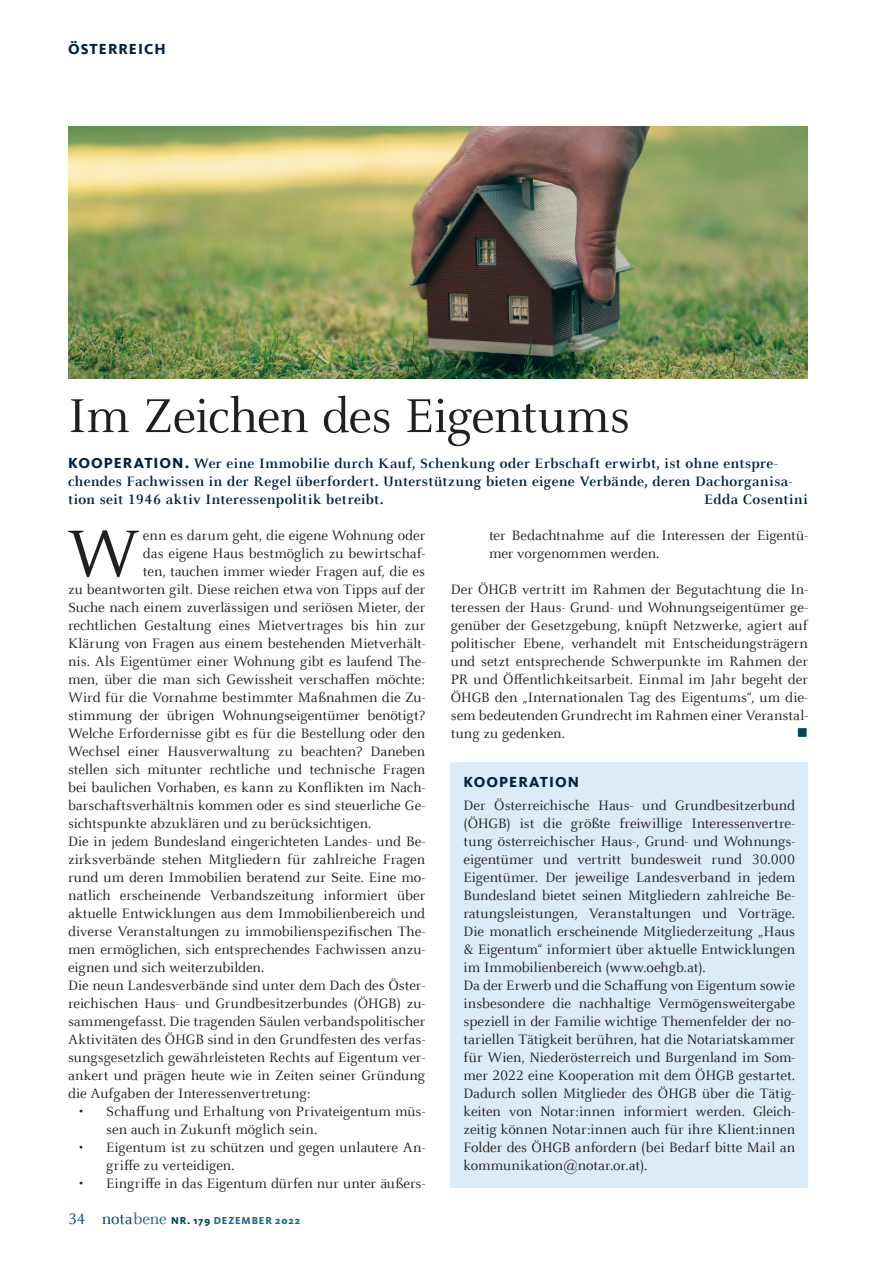
<style>
.page{position:relative;width:893px;height:1263px;background:#fff}
.page>*{position:absolute;margin:0;border:0;box-sizing:border-box;transform-origin:0 0}
.t1{font:72.75px "Celeste Offc";color:#231f20}
.t2{font:52.5px "Celeste Offc";letter-spacing:-.02em;color:#231f20}
.t3{font:15px/18px "Celeste Offc";letter-spacing:-.005em;color:#231f20}
.t4{font:700 15px/18px "Celeste Offc";letter-spacing:.025em;color:#002146}
.t5{font:800 15px "Kievit Offc";letter-spacing:.065em;color:#002146}
.t6{font:15px "Wingdings";color:#00445d}
.t7{font:800 10.35px "Kievit Offc";letter-spacing:.085em;color:#1e6a82}
.s1{font-family:"Kievit Offc";font-weight:800}
.s2{font-family:"Celeste Offc";font-weight:400;font-size:16.5px;color:#00445d}
.s3{font-family:"Celeste Offc";font-weight:400;font-size:16.95px;color:#00445d}
.s4{font-family:"Celeste Offc";font-weight:400;font-size:16.95px}
.s5{color:#00445d}
.s6{font-family:"Kievit Sc Offc";color:#00445d}
.s7{font-family:"Kievit Sc Offc"}
</style>
<div class="page">
<img style="left:68px;top:126px;width:740px;height:252px">
<div style="left:451px;top:763px;width:357px;height:425px;background:#dbebf8"></div>
<p class="t5" style="left:68px;top:40px;width:99px">ÖSTERREICH</p>
<h2 class="t2" style="left:68px;top:388px;width:564px">Im Zeichen des Eigentums</h2>
<p class="t4" style="left:68px;top:455px;width:726px"><span class="s1">KOOPERATION.</span> Wer eine Immobilie durch Kauf, Schenkung oder Erbschaft erwirbt, ist ohne entspre&shy;chendes Fachwissen in der Regel überfordert. Unterstützung bieten eigene Verbände, deren Dachorganisa&shy;tion seit 1946 aktiv Interessenpolitik betreibt.</p>
<p class="t4" style="left:704px;top:491px;width:105px">Edda Cosentini</p>
<h1 class="t1" style="left:67px;top:515px;width:74px">W</h1>
<p class="t3" style="left:143px;top:527px;width:284px">enn es darum geht, die eigene Wohnung oder</p>
<p class="t3" style="left:143px;top:545px;width:284px">das eigene Haus bestmöglich zu bewirtschaf-</p>
<p class="t3" style="left:143px;top:563px;width:284px">ten, tauchen immer wieder Fragen auf, die es</p>
<p class="t3" style="left:68px;top:581px;width:359px">zu beantworten gilt. Diese reichen etwa von Tipps auf der</p>
<p class="t3" style="left:68px;top:599px;width:359px">Suche nach einem zuverlässigen und seriösen Mieter, der</p>
<p class="t3" style="left:68px;top:617px;width:359px">rechtlichen Gestaltung eines Mietvertrages bis hin zur</p>
<p class="t3" style="left:68px;top:635px;width:359px">Klärung von Fragen aus einem bestehenden Mietverhält-</p>
<p class="t3" style="left:68px;top:653px;width:359px">nis. Als Eigentümer einer Wohnung gibt es laufend The-</p>
<p class="t3" style="left:68px;top:671px;width:359px">men, über die man sich Gewissheit verschaffen möchte:</p>
<p class="t3" style="left:68px;top:689px;width:359px">Wird für die Vornahme bestimmter Maßnahmen die Zu-</p>
<p class="t3" style="left:68px;top:707px;width:359px">stimmung der übrigen Wohnungseigentümer benötigt?</p>
<p class="t3" style="left:68px;top:725px;width:359px">Welche Erfordernisse gibt es für die Bestellung oder den</p>
<p class="t3" style="left:68px;top:743px;width:359px">Wechsel einer Hausverwaltung zu beachten? Daneben</p>
<p class="t3" style="left:68px;top:761px;width:359px">stellen sich mitunter rechtliche und technische Fragen</p>
<p class="t3" style="left:68px;top:779px;width:359px">bei baulichen Vorhaben, es kann zu Konflikten im Nach-</p>
<p class="t3" style="left:68px;top:797px;width:359px">barschaftsverhältnis kommen oder es sind steuerliche Ge-</p>
<p class="t3" style="left:68px;top:815px;width:305px">sichtspunkte abzuklären und zu berücksichtigen.</p>
<p class="t3" style="left:68px;top:833px;width:359px">Die in jedem Bundesland eingerichteten Landes- und Be-</p>
<p class="t3" style="left:68px;top:851px;width:359px">zirksverbände stehen Mitgliedern für zahlreiche Fragen</p>
<p class="t3" style="left:68px;top:869px;width:359px">rund um deren Immobilien beratend zur Seite. Eine mo-</p>
<p class="t3" style="left:68px;top:887px;width:359px">natlich erscheinende Verbandszeitung informiert über</p>
<p class="t3" style="left:68px;top:905px;width:359px">aktuelle Entwicklungen aus dem Immobilienbereich und</p>
<p class="t3" style="left:68px;top:923px;width:359px">diverse Veranstaltungen zu immobilienspezifischen The-</p>
<p class="t3" style="left:68px;top:941px;width:359px">men ermöglichen, sich entsprechendes Fachwissen anzu-</p>
<p class="t3" style="left:68px;top:959px;width:198px">eignen und sich weiterzubilden.</p>
<p class="t3" style="left:68px;top:977px;width:359px">Die neun Landesverbände sind unter dem Dach des Öster-</p>
<p class="t3" style="left:68px;top:995px;width:359px">reichischen Haus- und Grundbesitzerbundes (ÖHGB) zu-</p>
<p class="t3" style="left:68px;top:1013px;width:359px">sammengefasst. Die tragenden Säulen verbandspolitischer</p>
<p class="t3" style="left:68px;top:1031px;width:359px">Aktivitäten des ÖHGB sind in den Grundfesten des verfas-</p>
<p class="t3" style="left:68px;top:1049px;width:359px">sungsgesetzlich gewährleisteten Rechts auf Eigentum ver-</p>
<p class="t3" style="left:68px;top:1067px;width:359px">ankert und prägen heute wie in Zeiten seiner Gründung</p>
<p class="t3" style="left:68px;top:1085px;width:244px">die Aufgaben der Interessenvertretung:</p>
<p class="t3" style="left:106px;top:1103px;width:320px;text-indent:-27px">• Schaffung und Erhaltung von Privateigentum müs&shy;sen auch in Zukunft möglich sein.</p>
<p class="t3" style="left:106px;top:1139px;width:320px;text-indent:-27px">• Eigentum ist zu schützen und gegen unlautere An&shy;griffe zu verteidigen.</p>
<p class="t3" style="left:79px;top:1175px;width:347px">• Eingriffe in das Eigentum dürfen nur unter äußers-</p>
<p class="t7" style="left:68px;top:1214px;width:234px"><span class="s2">34</span> <span class="s3">nota</span> <span class="s4">bene</span> <span class="s5">NR.</span> <span class="s6">179</span> DEZEMBER <span class="s7">2022</span></p>
<p class="t3" style="left:489px;top:527px;width:320px">ter Bedachtnahme auf die Interessen der Eigentü&shy;mer vorgenommen werden.</p>
<p class="t3" style="left:451px;top:581px;width:359px;text-align:justify">Der ÖHGB vertritt im Rahmen der Begutachtung die In&shy;teressen der Haus- Grund- und Wohnungseigentümer ge&shy;genüber der Gesetzgebung, knüpft Netzwerke, agiert auf politischer Ebene, verhandelt mit Entscheidungsträgern und setzt entsprechende Schwerpunkte im Rahmen der PR und Öffentlichkeitsarbeit. Einmal im Jahr begeht der ÖHGB den „Internationalen Tag des Eigentums“, um die&shy;sem bedeutenden Grundrecht im Rahmen einer Veranstal&shy;tung zu gedenken.</p>
<p class="t6" style="left:797px;top:725px;width:13px">■</p>
<p class="t5" style="left:463px;top:773px;width:117px">KOOPERATION</p>
<p class="t3" style="left:463px;top:797px;width:333px">Der Österreichische Haus- und Grundbesitzerbund (ÖHGB) ist die größte freiwillige Interessenvertre&shy;tung österreichischer Haus-, Grund- und Wohnungs&shy;eigentümer und vertritt bundesweit rund 30.000<br>Eigentümer. Der jeweilige Landesverband in jedem Bundesland bietet seinen Mitgliedern zahlreiche Be&shy;ratungsleistungen, Veranstaltungen und Vorträge.<br>Die monatlich erscheinende Mitgliederzeitung „Haus &amp; Eigentum“ informiert über aktuelle Entwicklungen im Immobilienbereich (www.oehgb.at).<br>Da der Erwerb und die Schaffung von Eigentum sowie insbesondere die nachhaltige Vermögensweitergabe speziell in der Familie wichtige Themenfelder der no&shy;tariellen Tätigkeit berühren, hat die Notariatskammer für Wien, Niederösterreich und Burgenland im Som&shy;mer 2022 eine Kooperation mit dem ÖHGB gestartet.<br>Dadurch sollen Mitglieder des ÖHGB über die Tätig&shy;keiten von Notar:innen informiert werden. Gleich&shy;zeitig können Notar:innen auch für ihre Klient:innen Folder des ÖHGB anfordern (bei Bedarf bitte Mail an kommunikation@notar.or.at).</p>
</div>
